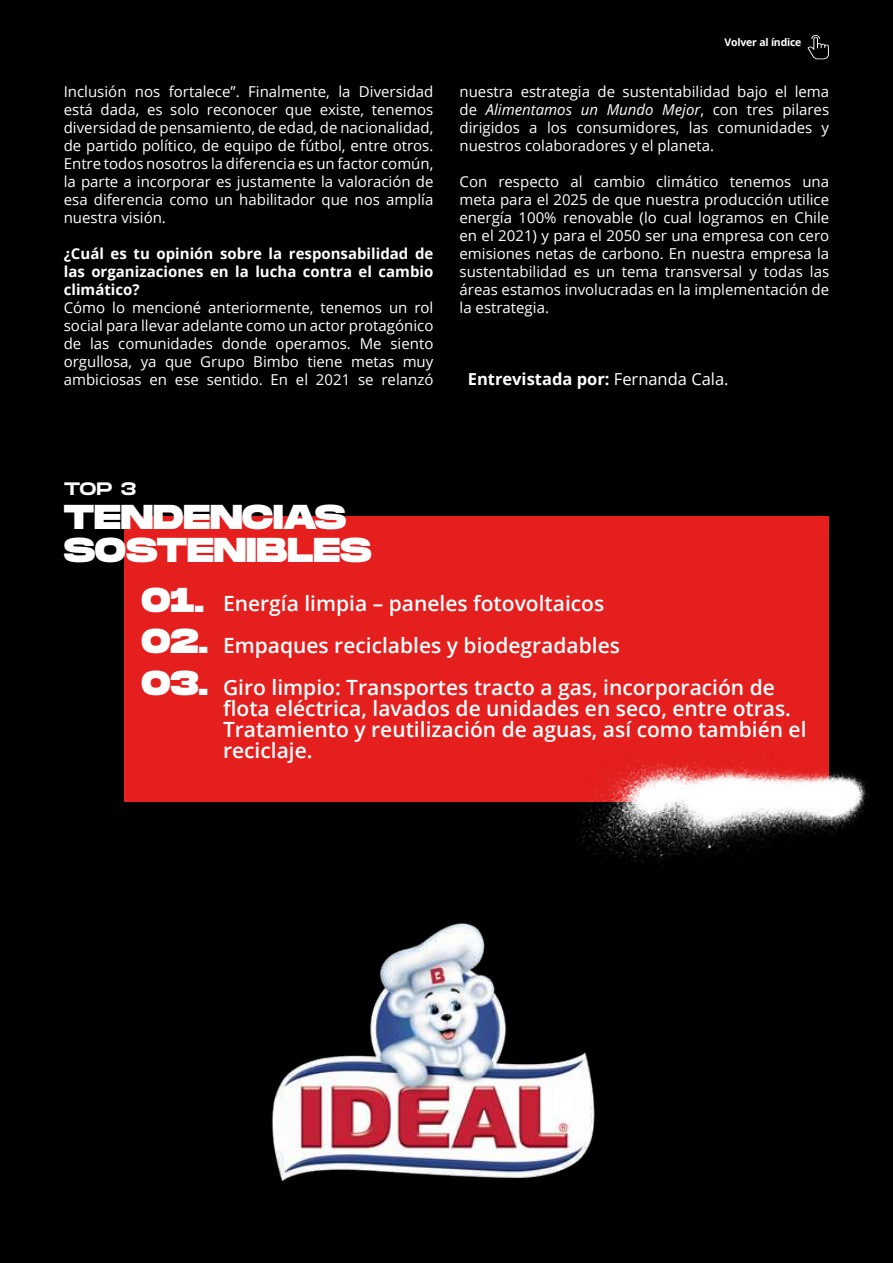
<style>
.page{position:relative;width:893px;height:1263px;background:#000}
.page>*{position:absolute;margin:0;border:0;box-sizing:border-box;transform-origin:0 0}
.t1{font:800 34.5px/41.7px "Monument Extended";color:#fff}
.t2{font:600 21px/42px "Open Sans";color:#fff}
.t3{font:18px "Monument Extended";color:#fff}
.t4{font:700 16.5px "Open Sans";color:#fff}
.t5{font:15px/18px "Open Sans";color:#fff;text-align:justify}
.t6{font:700 15px/18px "Open Sans";color:#fff;text-align:justify}
.t7{font:700 10.5px "Open Sans";letter-spacing:-.02em;color:#fff}
.s1{font-style:italic}
.s2{font-weight:400}
</style>
<div class="page">
<img style="left:272px;top:923px;width:323px;height:259px">
<div style="left:124px;top:516px;width:705px;height:285px;background:#e41f1e"></div>
<img style="left:577px;top:755px;width:292px;height:107px">
<svg style="left:807px;top:35px;width:22px;height:24px"></svg>
<p class="t5" style="left:64px;top:82px;width:371px">Inclusión nos fortalece”. Finalmente, la Diversidad está dada, es solo reconocer que existe, tenemos diversidad de pensamiento, de edad, de nacionalidad, de partido político, de equipo de fútbol, entre otros.<br>Entre todos nosotros la diferencia es un factor común, la parte a incorporar es justamente la valoración de esa diferencia como un habilitador que nos amplía nuestra visión.</p>
<p class="t6" style="left:64px;top:244px;width:371px">¿Cuál es tu opinión sobre la responsabilidad de las organizaciones en la lucha contra el cambio climático?</p>
<p class="t5" style="left:64px;top:298px;width:371px">Cómo lo mencioné anteriormente, tenemos un rol social para llevar adelante como un actor protagónico de las comunidades donde operamos. Me siento orgullosa, ya que Grupo Bimbo tiene metas muy ambiciosas en ese sentido. En el 2021 se relanzó</p>
<p class="t7" style="left:725px;top:35px;width:78px">Volver al índice</p>
<p class="t5" style="left:460px;top:82px;width:371px">nuestra estrategia de sustentabilidad bajo el lema de <span class="s1">Alimentamos un Mundo Mejor</span>, con tres pilares dirigidos a los consumidores, las comunidades y nuestros colaboradores y el planeta.</p>
<p class="t5" style="left:460px;top:172px;width:371px">Con respecto al cambio climático tenemos una meta para el 2025 de que nuestra producción utilice energía 100% renovable (lo cual logramos en Chile en el 2021) y para el 2050 ser una empresa con cero emisiones netas de carbono. En nuestra empresa la sustentabilidad es un tema transversal y todas las áreas estamos involucradas en la implementación de la estrategia.</p>
<p class="t4" style="left:468px;top:368px;width:262px">Entrevistada por: <span class="s2">Fernanda Cala.</span></p>
<p class="t3" style="left:64px;top:475px;width:74px">TOP 3</p>
<h1 class="t1" style="left:64px;top:500px;width:309px;line-height:33px">TENDENCIAS<br>SOSTENIBLES</h1>
<h1 class="t1" style="left:141px;top:578px;width:68px;text-align:justify">01.<br>02.<br>03.</h1>
<h2 class="t2" style="left:223px;top:582px;width:553px">Energía limpia – paneles fotovoltaicos<br>Empaques reciclables y biodegradables<br>Giro limpio: Transportes tracto a gas, incorporación de</h2>
<h2 class="t2" style="left:223px;top:698px;width:585px;line-height:21px">flota eléctrica, lavados de unidades en seco, entre otras.<br>Tratamiento y reutilización de aguas, así como también el reciclaje.</h2>
</div>
